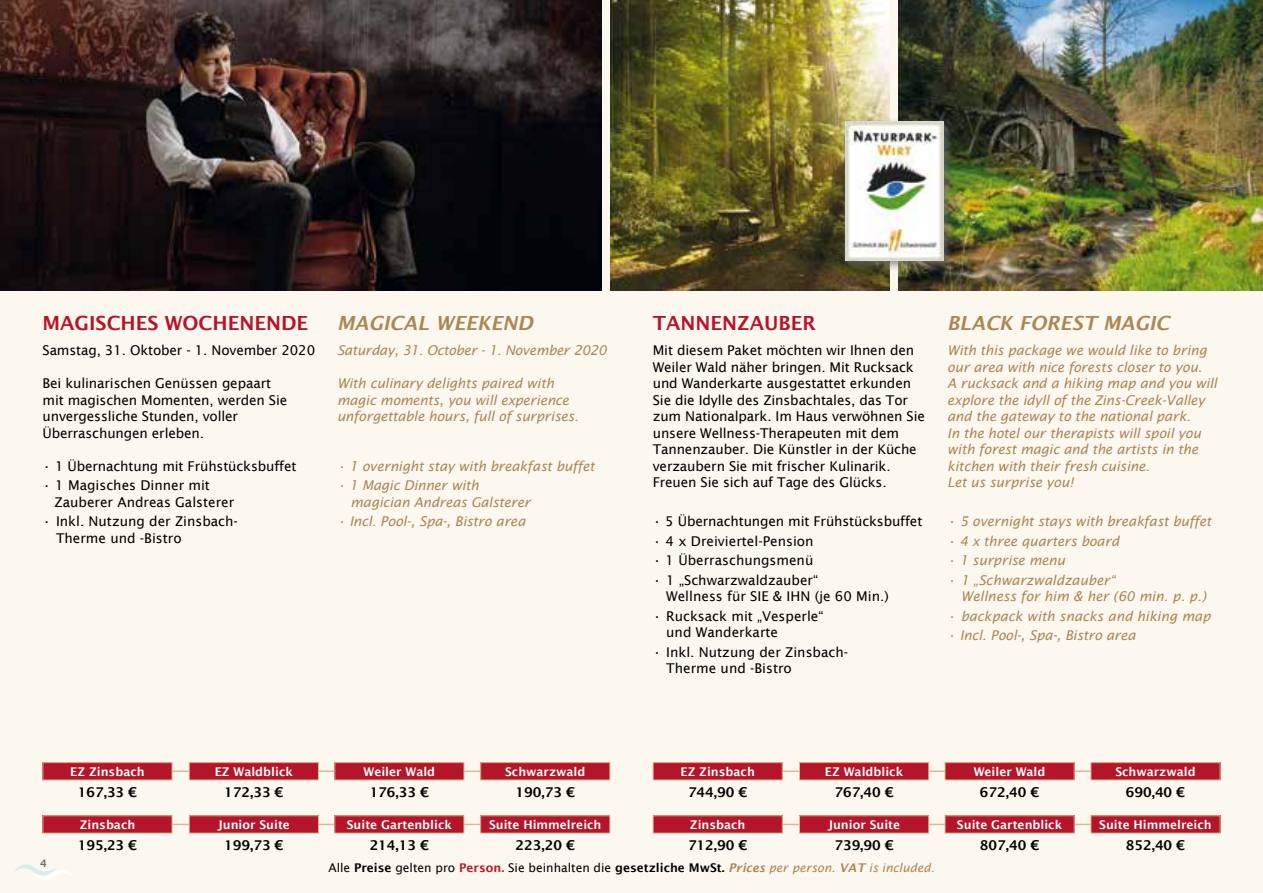
<style>
.page{position:relative;width:1263px;height:893px;background:#fcf8ef}
.page>*{position:absolute;margin:0;border:0;box-sizing:border-box;transform-origin:0 0}
.t1{font:600 19.5px "Lucida Sans";color:#b5152b}
.t2{font:italic 600 19.5px "Lucida Sans";color:#ab8756}
.t3{font:13.5px/16.5px "Lucida Sans";letter-spacing:-.01em;color:#000}
.t4{font:italic 13.5px/16.5px "Lucida Sans";letter-spacing:-.01em;color:#ab8756}
.t5{font:600 13.5px "Lucida Sans";color:#000}
.t6{font:600 12px "Lucida Sans";color:#fff}
.t7{font:12px "Lucida Sans";color:#000}
.t8{font:600 10.5px "Lucida Sans";color:#676d71}
.s1{font-weight:600}
.s2{font-weight:600;color:#b5152b}
.s3{font-weight:600;font-style:italic;color:#ab8756}
.s4{font-style:italic;color:#ab8756}
</style>
<div class="page">
<svg style="left:13px;top:864px;width:59px;height:16px"></svg>
<hr style="left:751px;top:770px;width:377px;height:2px;background:#dcba90">
<hr style="left:751px;top:824px;width:377px;height:1px;background:#dcba90">
<div style="left:945px;top:763px;width:129px;height:17px;background:#b5152b"></div>
<div style="left:945px;top:762px;width:129px;height:18px;border:1px solid #dcba90"></div>
<div style="left:945px;top:816px;width:129px;height:17px;background:#b5152b"></div>
<div style="left:945px;top:815px;width:129px;height:18px;border:1px solid #dcba90"></div>
<div style="left:799px;top:763px;width:130px;height:17px;background:#b5152b"></div>
<div style="left:799px;top:762px;width:130px;height:18px;border:1px solid #dcba90"></div>
<div style="left:799px;top:816px;width:130px;height:17px;background:#b5152b"></div>
<div style="left:799px;top:815px;width:130px;height:18px;border:1px solid #dcba90"></div>
<div style="left:653px;top:763px;width:129px;height:17px;background:#b5152b"></div>
<div style="left:653px;top:762px;width:130px;height:18px;border:1px solid #dcba90"></div>
<div style="left:653px;top:816px;width:129px;height:17px;background:#b5152b"></div>
<div style="left:653px;top:815px;width:130px;height:18px;border:1px solid #dcba90"></div>
<div style="left:1091px;top:763px;width:129px;height:17px;background:#b5152b"></div>
<div style="left:1090px;top:762px;width:130px;height:18px;border:1px solid #dcba90"></div>
<div style="left:1091px;top:816px;width:129px;height:17px;background:#b5152b"></div>
<div style="left:1090px;top:815px;width:130px;height:18px;border:1px solid #dcba90"></div>
<img style="left:610px;top:0;width:280px;height:290px">
<img style="left:899px;top:0;width:364px;height:290px">
<div style="left:840px;top:116px;width:114px;height:156px;background:#676d71;opacity:.75"></div>
<img style="left:845px;top:122px;width:98px;height:139px">
<img style="left:0;top:0;width:602px;height:290px">
<hr style="left:141px;top:770px;width:377px;height:2px;background:#dcba90">
<hr style="left:141px;top:824px;width:377px;height:1px;background:#dcba90">
<div style="left:335px;top:763px;width:129px;height:17px;background:#b5152b"></div>
<div style="left:334px;top:762px;width:130px;height:18px;border:1px solid #dcba90"></div>
<div style="left:335px;top:816px;width:129px;height:17px;background:#b5152b"></div>
<div style="left:334px;top:815px;width:130px;height:18px;border:1px solid #dcba90"></div>
<div style="left:189px;top:763px;width:129px;height:17px;background:#b5152b"></div>
<div style="left:189px;top:762px;width:130px;height:18px;border:1px solid #dcba90"></div>
<div style="left:189px;top:816px;width:129px;height:17px;background:#b5152b"></div>
<div style="left:189px;top:815px;width:130px;height:18px;border:1px solid #dcba90"></div>
<div style="left:43px;top:763px;width:129px;height:17px;background:#b5152b"></div>
<div style="left:43px;top:762px;width:129px;height:18px;border:1px solid #dcba90"></div>
<div style="left:43px;top:816px;width:129px;height:17px;background:#b5152b"></div>
<div style="left:43px;top:815px;width:129px;height:18px;border:1px solid #dcba90"></div>
<div style="left:481px;top:763px;width:129px;height:17px;background:#b5152b"></div>
<div style="left:480px;top:762px;width:130px;height:18px;border:1px solid #dcba90"></div>
<div style="left:481px;top:816px;width:129px;height:17px;background:#b5152b"></div>
<div style="left:480px;top:815px;width:130px;height:18px;border:1px solid #dcba90"></div>
<h1 class="t1" style="left:43px;top:312px;width:267px">Magisch es Woch enende</h1>
<p class="t3" style="left:43px;top:342px;width:274px">Samstag, 31. Oktober - 1. November 2020</p>
<p class="t3" style="left:43px;top:375px;width:246px">Bei kulinarischen Genüssen gepaart mit magischen Momenten, werden Sie unvergessliche Stunden, voller<br>Überraschungen erleben.</p>
<p class="t3" style="left:43px;top:458px;width:255px">• 1 Übernachtung mit Frühstücksbuffet</p>
<p class="t3" style="left:55px;top:477px;width:181px;text-indent:-12px">• 1 Magisches Dinner mit<br>Zauberer Andreas Galsterer</p>
<p class="t3" style="left:56px;top:513px;width:183px;text-indent:-13px">• Inkl. Nutzung der Zinsbach-<br>Therme und -Bistro</p>
<h1 class="t2" style="left:337px;top:312px;width:31px">MAGIC</h1>
<h1 class="t2" style="left:403px;top:312px;width:103px">AL WEEKEND</h1>
<p class="t4" style="left:337px;top:342px;width:271px">Saturday, 31. October - 1. November 2020</p>
<p class="t4" style="left:337px;top:375px;width:243px">With culinary delights paired with magic moments, you will experience unforgettable hours, full of surprises.</p>
<p class="t4" style="left:337px;top:458px;width:259px">• 1 overnight stay with breakfast buffet</p>
<p class="t4" style="left:350px;top:477px;width:182px;text-indent:-14px">• 1 Magic Dinner with magician Andreas Galsterer</p>
<p class="t4" style="left:337px;top:513px;width:190px">• Incl. Pool-, Spa-, Bistro area</p>
<h1 class="t1" style="left:653px;top:312px;width:165px">Tannenzauber</h1>
<p class="t3" style="left:653px;top:342px;width:274px">Mit diesem Paket möchten wir Ihnen den Weiler Wald näher bringen. Mit Rucksack und Wanderkarte ausgestattet erkunden Sie die Idylle des Zinsbachtales, das Tor zum Nationalpark. Im Haus verwöhnen Sie unsere Wellness-Therapeuten mit dem Tannenzauber. Die Künstler in der Küche verzaubern Sie mit frischer Kulinarik.<br>Freuen Sie sich auf Tage des Glücks.</p>
<p class="t3" style="left:653px;top:513px;width:271px">• 5 Übernachtungen mit Frühstücksbuffet</p>
<p class="t3" style="left:653px;top:533px;width:162px">• 4 x Dreiviertel-Pension</p>
<p class="t3" style="left:653px;top:552px;width:162px">• 1 Überraschungsmenü</p>
<p class="t3" style="left:666px;top:572px;width:224px;text-indent:-14px">• 1 „Schwarzwaldzauber“<br>Wellness für SIE &amp; IHN (je 60 Min.)</p>
<p class="t3" style="left:666px;top:608px;width:159px;text-indent:-14px">• Rucksack mit „Vesperle“ und Wanderkarte</p>
<p class="t3" style="left:666px;top:644px;width:183px;text-indent:-14px">• Inkl. Nutzung der Zinsbach-<br>Therme und -Bistro</p>
<h1 class="t2" style="left:947px;top:312px;width:27px">BLAC</h1>
<h1 class="t2" style="left:999px;top:312px;width:46px">K FOREST</h1>
<h1 class="t2" style="left:1103px;top:312px;width:31px">MAGIC</h1>
<p class="t4" style="left:947px;top:342px;width:271px">With this package we would like to bring our area with nice forests closer to you.<br>A rucksack and a hiking map and you will explore the idyll of the Zins-Creek-Valley and the gateway to the national park.<br>In the hotel our therapists will spoil you with forest magic and the artists in the kitchen with their fresh cuisine.<br>Let us surprise you!</p>
<p class="t4" style="left:947px;top:513px;width:265px">• 5 overnight stays with breakfast buffet</p>
<p class="t4" style="left:947px;top:533px;width:173px">• 4 x three quarters board</p>
<p class="t4" style="left:947px;top:552px;width:119px">• 1 surprise menu</p>
<p class="t4" style="left:961px;top:572px;width:247px;text-indent:-14px">• 1 „Schwarzwaldzauber“<br>Wellness for him &amp; her (60 min. p. p.)</p>
<p class="t4" style="left:947px;top:608px;width:265px">• backpack with snacks and hiking map</p>
<p class="t4" style="left:947px;top:627px;width:190px">• Incl. Pool-, Spa-, Bistro area</p>
<p class="t8" style="left:40px;top:857px;width:8px">4</p>
<p class="t6" style="left:70px;top:765px;width:76px">EZ Zinsbach</p>
<p class="t5" style="left:78px;top:785px;width:61px">167,33 €</p>
<p class="t6" style="left:80px;top:818px;width:57px">Zinsbach</p>
<p class="t5" style="left:78px;top:838px;width:61px">195,23 €</p>
<p class="t6" style="left:215px;top:765px;width:80px">EZ Waldblick</p>
<p class="t6" style="left:363px;top:765px;width:73px">Weiler Wald</p>
<p class="t6" style="left:505px;top:765px;width:82px">Schwarzwald</p>
<p class="t6" style="left:680px;top:765px;width:76px">EZ Zinsbach</p>
<p class="t6" style="left:825px;top:765px;width:80px">EZ Waldblick</p>
<p class="t6" style="left:974px;top:765px;width:73px">Weiler Wald</p>
<p class="t6" style="left:1115px;top:765px;width:82px">Schwarzwald</p>
<p class="t5" style="left:224px;top:785px;width:61px">172,33 €</p>
<p class="t5" style="left:370px;top:785px;width:61px">176,33 €</p>
<p class="t5" style="left:515px;top:785px;width:61px">190,73 €</p>
<p class="t5" style="left:688px;top:785px;width:61px">744,90 €</p>
<p class="t5" style="left:834px;top:785px;width:61px">767,40 €</p>
<p class="t5" style="left:980px;top:785px;width:61px">672,40 €</p>
<p class="t5" style="left:1126px;top:785px;width:61px">690,40 €</p>
<p class="t6" style="left:218px;top:818px;width:74px">Junior Suite</p>
<p class="t6" style="left:347px;top:818px;width:107px">Suite Gartenblick</p>
<p class="t6" style="left:489px;top:818px;width:114px">Suite Himmelreich</p>
<p class="t6" style="left:690px;top:818px;width:57px">Zinsbach</p>
<p class="t6" style="left:828px;top:818px;width:74px">Junior Suite</p>
<p class="t6" style="left:957px;top:818px;width:107px">Suite Gartenblick</p>
<p class="t6" style="left:1099px;top:818px;width:114px">Suite Himmelreich</p>
<p class="t5" style="left:224px;top:838px;width:61px">199,73 €</p>
<p class="t5" style="left:370px;top:838px;width:61px">214,13 €</p>
<p class="t5" style="left:515px;top:838px;width:61px">223,20 €</p>
<p class="t5" style="left:688px;top:838px;width:61px">712,90 €</p>
<p class="t5" style="left:834px;top:838px;width:61px">739,90 €</p>
<p class="t5" style="left:980px;top:838px;width:61px">807,40 €</p>
<p class="t5" style="left:1126px;top:838px;width:61px">852,40 €</p>
<p class="t7" style="left:328px;top:861px;width:608px">Alle <span class="s1">Preise</span> gelten pro <span class="s2">Person.</span> Sie beinhalten die <span class="s1">gesetzliche MwSt.</span> <span class="s3">PRICES</span> <span class="s4">per person.</span> <span class="s3">VAT</span> <span class="s4">is included.</span></p>
</div>
